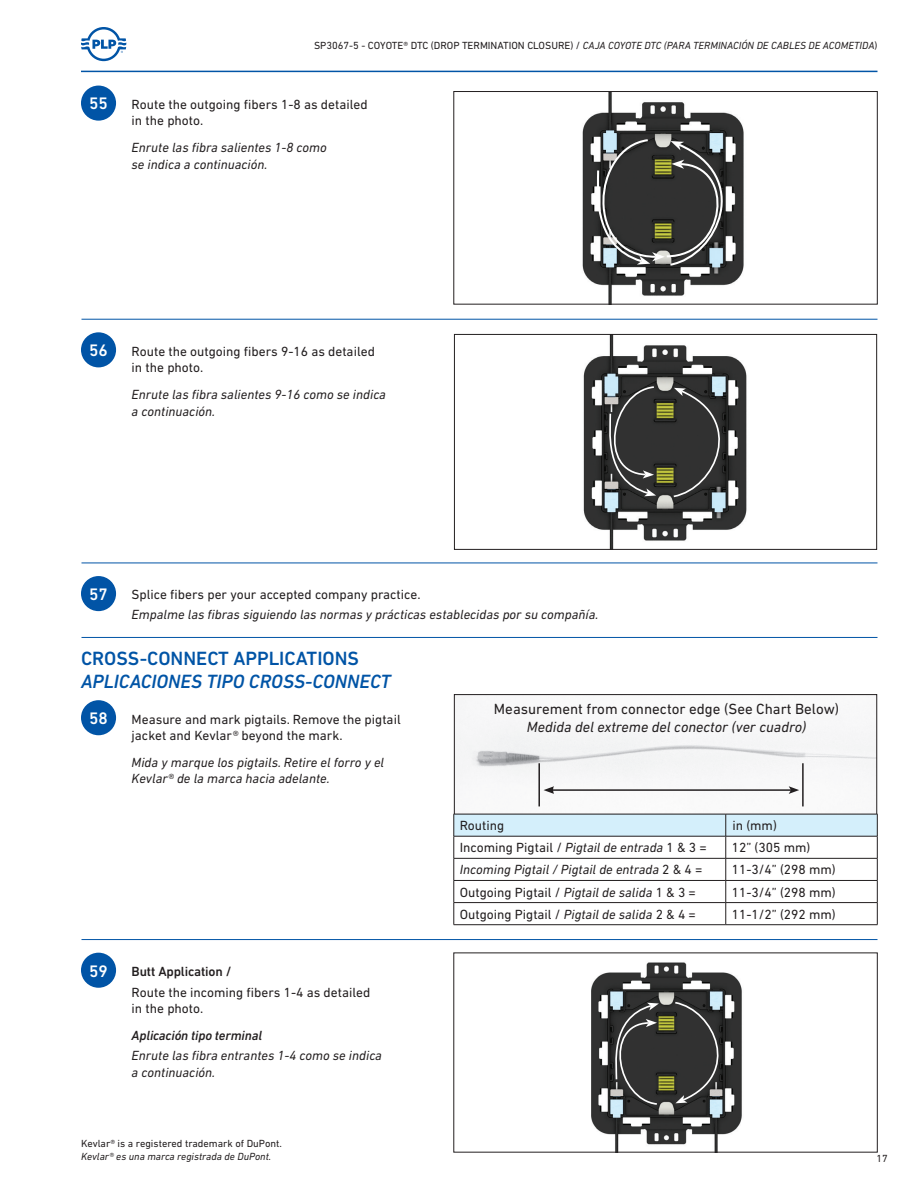
<style>
.page{position:relative;width:918px;height:1188px;background:#fff}
.page>*{position:absolute;margin:0;border:0;box-sizing:border-box;transform-origin:0 0}
.t1{font:italic 500 19.5px "DIN Next LT Pro";color:#0154a6}
.t2{font:500 19.5px "DIN Next LT Pro";color:#0154a6}
.t3{font:500 16.95px "DIN Next LT Pro";color:#fff}
.t4{font:15px "DIN Next LT Pro";color:#231f20}
.t5{font:italic 15px "DIN Next LT Pro";color:#231f20}
.t6{font:13.5px/16.5px "DIN Next LT Pro";color:#231f20}
.t7{font:italic 13.5px/16.5px "DIN Next LT Pro";color:#231f20}
.t8{font:italic 500 13.5px "DIN Next LT Pro";letter-spacing:-.01em;color:#231f20}
.t9{font:500 13.5px "DIN Next LT Pro";letter-spacing:-.01em;color:#231f20}
.t10{font:italic 10.5px "DIN Next LT Pro";color:#231f20}
.t11{font:10.5px "DIN Next LT Pro";color:#231f20}
.s1{font-style:normal}
.s2{font-style:italic}
</style>
<div class="page">
<hr style="left:81px;top:71px;width:797px;height:1px;background:#0154a6">
<svg style="left:81px;top:27px;width:45px;height:34px"></svg>
<img style="left:582px;top:93px;width:162px;height:209px">
<div style="left:454px;top:91px;width:424px;height:213px;border:1px solid #231f20"></div>
<img style="left:583px;top:336px;width:164px;height:212px">
<div style="left:454px;top:334px;width:423px;height:216px;border:1px solid #231f20"></div>
<svg style="left:672px;top:388px;width:74px;height:110px;background:#454645"></svg>
<svg style="left:596px;top:385px;width:60px;height:111px;background:#4f5050"></svg>
<svg style="left:583px;top:138px;width:161px;height:129px;background:#535452"></svg>
<img style="left:456px;top:696px;width:419px;height:111px">
<div style="left:454px;top:694px;width:423px;height:121px;border:1px solid #231f20"></div>
<hr style="left:552px;top:789px;width:239px;height:2px;background:#231f20">
<svg style="left:544px;top:786px;width:10px;height:8px"></svg>
<svg style="left:789px;top:786px;width:10px;height:8px"></svg>
<hr style="left:538px;top:763px;width:2px;height:43px;background:#231f20">
<hr style="left:802px;top:763px;width:2px;height:43px;background:#231f20">
<img style="left:591px;top:962px;width:151px;height:188px">
<svg style="left:673px;top:1001px;width:69px;height:102px;background:#484848"></svg>
<svg style="left:603px;top:1003px;width:56px;height:103px;background:#4c4d4d"></svg>
<div style="left:81px;top:86px;width:35px;height:35px;background:#0154a6;border-radius:50%"></div>
<hr style="left:82px;top:319px;width:796px;height:1px;background:#0154a6">
<div style="left:81px;top:332px;width:35px;height:35px;background:#0154a6;border-radius:50%"></div>
<hr style="left:82px;top:563px;width:796px;height:1px;background:#0154a6">
<div style="left:81px;top:576px;width:35px;height:35px;background:#0154a6;border-radius:50%"></div>
<hr style="left:82px;top:637px;width:796px;height:1px;background:#0154a6">
<div style="left:81px;top:700px;width:35px;height:35px;background:#0154a6;border-radius:50%"></div>
<svg style="left:454px;top:814px;width:424px;height:111px"></svg>
<hr style="left:454px;top:836px;width:272px;height:1px;background:#231f20">
<hr style="left:82px;top:939px;width:796px;height:1px;background:#0154a6">
<div style="left:81px;top:953px;width:35px;height:35px;background:#0154a6;border-radius:50%"></div>
<p class="t3" style="left:89px;top:94px;width:20px">55</p>
<p class="t10" style="left:314px;top:40px;width:565px"><span class="s1">SP3067-5 - COYOTE® DTC (DROP TERMINATION CLOSURE) /</span> CAJA COYOTE DTC (PARA TERMINACIÓN DE CABLES DE ACOMETIDA<span class="s1">)</span></p>
<p class="t6" style="left:132px;top:96px;width:237px">Route the outgoing fibers 1-8 as detailed in the photo.</p>
<p class="t7" style="left:132px;top:139px;width:197px">Enrute las fibra salientes 1-8 como se indica a continuación.</p>
<p class="t3" style="left:89px;top:341px;width:20px">56</p>
<p class="t6" style="left:132px;top:343px;width:245px">Route the outgoing fibers 9-16 as detailed in the photo.</p>
<p class="t7" style="left:132px;top:386px;width:256px">Enrute las fibra salientes 9-16 como se indica a continuación.</p>
<p class="t3" style="left:89px;top:584px;width:20px">57</p>
<p class="t6" style="left:132px;top:586px;width:290px">Splice fibers per your accepted company practice.</p>
<p class="t7" style="left:132px;top:606px;width:468px">Empalme las fibras siguiendo las normas y prácticas establecidas por su compañía.</p>
<h1 class="t2" style="left:81px;top:647px;width:280px">CROSS-CONNECT APPLICATIONS</h1>
<h1 class="t1" style="left:81px;top:670px;width:311px">APLICACIONES TIPO CROSS-CONNECT</h1>
<p class="t3" style="left:89px;top:709px;width:20px">58</p>
<p class="t6" style="left:132px;top:711px;width:271px">Measure and mark pigtails. Remove the pigtail jacket and Kevlar<span class="s2">®</span> beyond the mark.</p>
<p class="t7" style="left:132px;top:754px;width:254px">Mida y marque los pigtails. Retire el forro y el<br>Kevlar® de la marca hacia adelante.</p>
<p class="t3" style="left:89px;top:961px;width:20px">59</p>
<p class="t9" style="left:132px;top:964px;width:101px">Butt Application /</p>
<p class="t6" style="left:132px;top:984px;width:240px">Route the incoming fibers 1-4 as detailed in the photo.</p>
<p class="t8" style="left:132px;top:1027px;width:132px">Aplicación tipo terminal</p>
<p class="t7" style="left:132px;top:1048px;width:252px">Enrute las fibra entrantes 1-4 como se indica a continuación.</p>
<p class="t11" style="left:81px;top:1138px;width:203px">Kevlar® is a registered trademark of DuPont.</p>
<p class="t10" style="left:81px;top:1150px;width:192px">Kevlar® es una marca registrada de DuPont.</p>
<p class="t4" style="left:494px;top:700px;width:347px">Measurement from connector edge (See Chart Below)</p>
<p class="t5" style="left:527px;top:718px;width:281px">Medida del extreme del conector (ver cuadro)</p>
<p class="t6" style="left:460px;top:817px;width:46px">Routing</p>
<p class="t6" style="left:732px;top:817px;width:46px">in (mm)</p>
<p class="t6" style="left:460px;top:839px;width:249px">Incoming Pigtail / <span class="s2">Pigtail de entrada</span> 1 &amp; 3 =</p>
<p class="t6" style="left:732px;top:839px;width:80px">12” (305 mm)</p>
<p class="t7" style="left:460px;top:861px;width:244px">Incoming Pigtail / Pigtail de entrada <span class="s1">2 &amp; 4 =</span></p>
<p class="t6" style="left:732px;top:861px;width:105px">11-3/4” (298 mm)</p>
<p class="t6" style="left:460px;top:884px;width:238px">Outgoing Pigtail / <span class="s2">Pigtail de salida</span> 1 &amp; 3 =</p>
<p class="t6" style="left:732px;top:884px;width:105px">11-3/4” (298 mm)</p>
<p class="t6" style="left:460px;top:906px;width:238px">Outgoing Pigtail / <span class="s2">Pigtail de salida</span> 2 &amp; 4 =</p>
<p class="t6" style="left:732px;top:906px;width:105px">11-1/2” (292 mm)</p>
<p class="t11" style="left:877px;top:1152px;width:13px">17</p>
</div>
